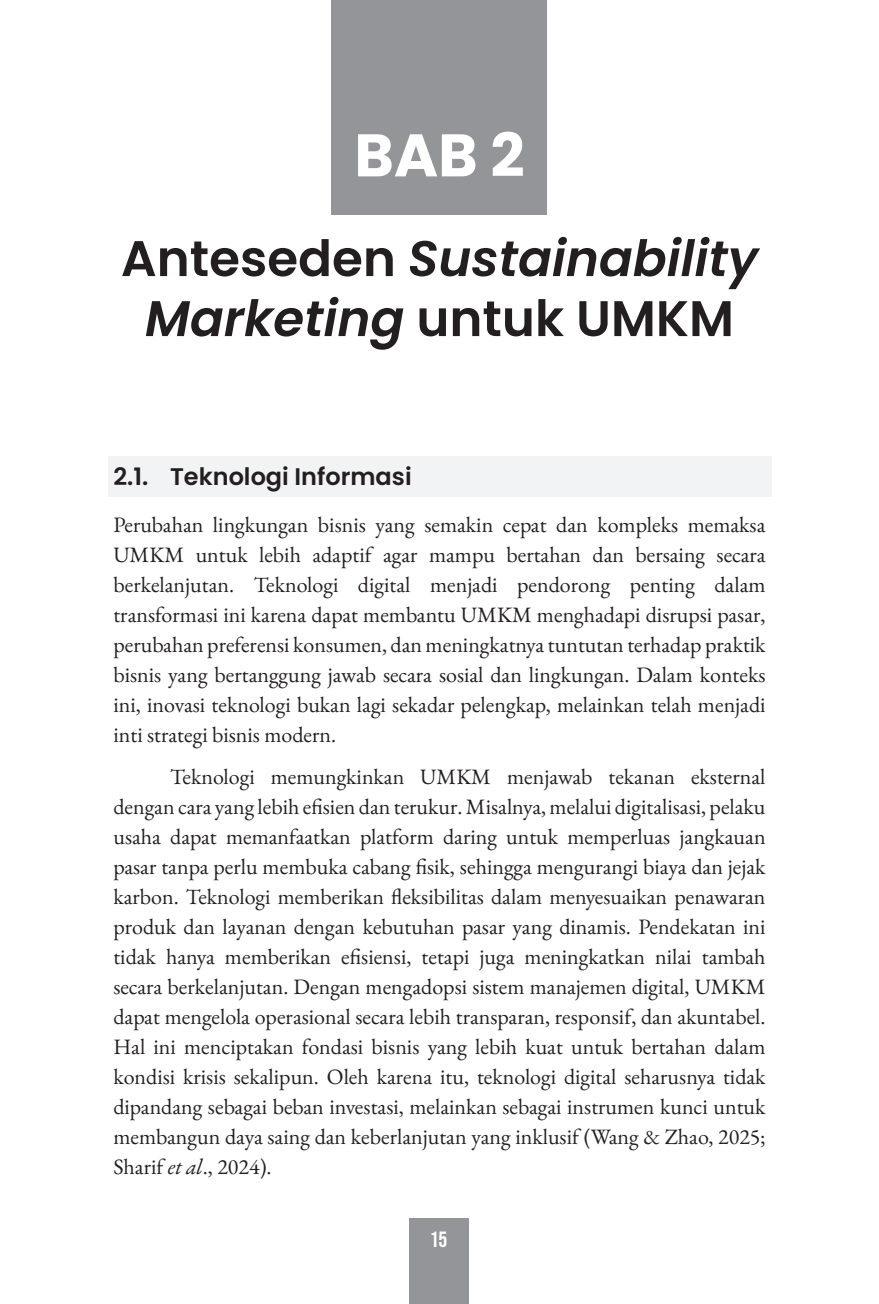
<style>
.page{position:relative;width:879px;height:1304px;background:#fff}
.page>*{position:absolute;margin:0;border:0;box-sizing:border-box;transform-origin:0 0}
.t1{font:700 60px "Poppins";color:#fff}
.t2{font:italic 600 50px/60px "Poppins";color:#231f20;text-align:center}
.t3{font:600 24px "Poppins";color:#231f20}
.t4{font:22px/30px "EB Garamond";color:#231f20;text-align:justify}
.t5{font:22px "Bebas Neue";color:#fff}
.s1{font-style:normal}
.s2{font-style:italic}
</style>
<div class="page">
<div style="left:409px;top:1219px;width:60px;height:85px;background:#939598"></div>
<div style="left:332px;top:0;width:215px;height:214px;background:#939598"></div>
<div style="left:108px;top:456px;width:663px;height:41px;background:#f2f3f4"></div>
<h1 class="t1" style="left:354px;top:121px;width:172px">BAB 2</h1>
<h2 class="t2" style="left:121px;top:229px;width:639px"><span class="s1">Anteseden</span> Sustainability<br>Marketing <span class="s1">untuk UMKM</span></h2>
<p class="t3" style="left:113px;top:463px;width:300px">2.1. Teknologi Informasi</p>
<p class="t4" style="left:113px;top:510px;width:654px">Perubahan lingkungan bisnis yang semakin cepat dan kompleks memaksa UMKM untuk lebih adaptif agar mampu bertahan dan bersaing secara berkelanjutan. Teknologi digital menjadi pendorong penting dalam transformasi ini karena dapat membantu UMKM menghadapi disrupsi pasar, perubahan preferensi konsumen, dan meningkatnya tuntutan terhadap praktik bisnis yang bertanggung jawab secara sosial dan lingkungan. Dalam konteks ini, inovasi teknologi bukan lagi sekadar pelengkap, melainkan telah menjadi inti strategi bisnis modern.</p>
<p class="t4" style="left:113px;top:762px;width:654px;text-indent:57px">Teknologi memungkinkan UMKM menjawab tekanan eksternal dengan cara yang lebih efisien dan terukur. Misalnya, melalui digitalisasi, pelaku usaha dapat memanfaatkan platform daring untuk memperluas jangkauan pasar tanpa perlu membuka cabang fisik, sehingga mengurangi biaya dan jejak karbon. Teknologi memberikan fleksibilitas dalam menyesuaikan penawaran produk dan layanan dengan kebutuhan pasar yang dinamis. Pendekatan ini tidak hanya memberikan efisiensi, tetapi juga meningkatkan nilai tambah secara berkelanjutan. Dengan mengadopsi sistem manajemen digital, UMKM dapat mengelola operasional secara lebih transparan, responsif, dan akuntabel.<br>Hal ini menciptakan fondasi bisnis yang lebih kuat untuk bertahan dalam kondisi krisis sekalipun. Oleh karena itu, teknologi digital seharusnya tidak dipandang sebagai beban investasi, melainkan sebagai instrumen kunci untuk membangun daya saing dan keberlanjutan yang inklusif (Wang &amp; Zhao, 2025; Sharif <span class="s2">et al</span>., 2024).</p>
<p class="t5" style="left:430px;top:1227px;width:19px">15</p>
</div>
